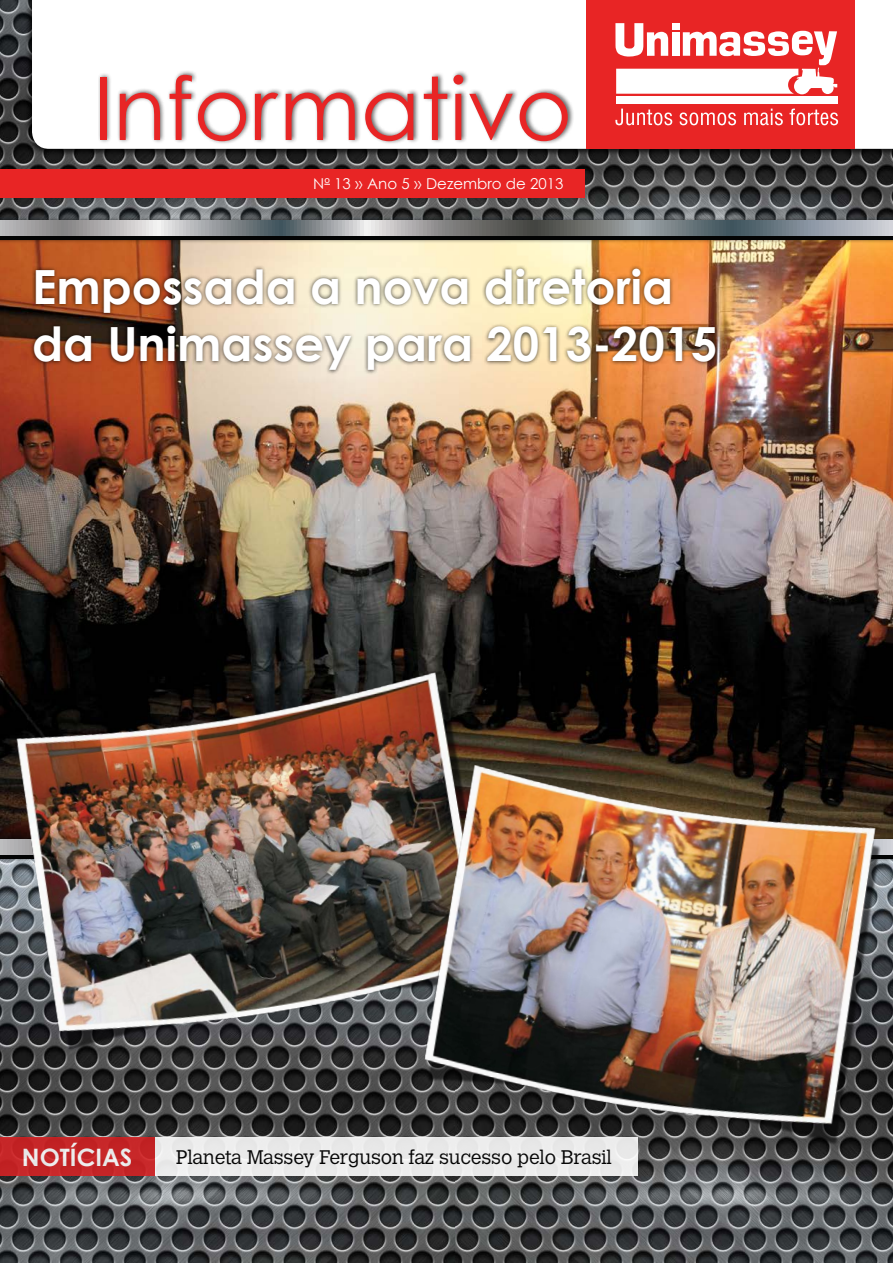
<style>
.page{position:relative;width:893px;height:1263px;background:#fff}
.page>*{position:absolute;margin:0;border:0;box-sizing:border-box;transform-origin:0 0}
.t1{font:87px "Century Gothic";color:#e82525}
.t2{font:700 47.1px/56.8px "Century Gothic";color:#fff}
.t3{font:700 24px "Century Gothic";color:#fff}
.t4{font:300 19.5px "Calvert MT Std";letter-spacing:-.01em;color:#000}
.t5{font:15px "Century Gothic";color:#fff}
.s1{font-family:"Calvert MT Std";font-weight:300}
</style>
<div class="page">
<img style="left:0;top:0;width:450px;height:216px">
<img style="left:450px;top:157px;width:443px;height:59px">
<img style="left:0;top:1078px;width:455px;height:185px">
<img style="left:455px;top:1171px;width:438px;height:92px">
<img style="left:0;top:243px;width:893px;height:496px">
<div style="left:0;top:216px;width:893px;height:27px;background:#000;opacity:.75"></div>
<div style="left:0;top:224px;width:893px;height:15px;background:#030404"></div>
<svg style="left:0;top:221px;width:893px;height:15px;background:#8d9295"></svg>
<div style="left:29px;top:265px;width:691px;height:110px;background:#000;opacity:.75"></div>
<div style="left:24px;top:0;width:869px;height:157px;background:#000;opacity:.75"></div>
<svg style="left:32px;top:0;width:861px;height:149px"></svg>
<div style="left:98px;top:70px;width:477px;height:75px;background:#000;opacity:.6"></div>
<div style="left:586px;top:0;width:269px;height:148px;background:#e82525"></div>
<div style="left:616px;top:96px;width:222px;height:7px;background:#fff"></div>
<svg style="left:615px;top:23px;width:222px;height:71px"></svg>
<svg style="left:615px;top:109px;width:57px;height:16px"></svg>
<svg style="left:680px;top:113px;width:56px;height:12px"></svg>
<svg style="left:744px;top:109px;width:39px;height:16px"></svg>
<svg style="left:789px;top:108px;width:49px;height:17px"></svg>
<div style="left:155px;top:1137px;width:483px;height:39px;background:#eaeaea"></div>
<div style="left:0;top:1137px;width:154px;height:39px;background:#c42426"></div>
<div style="left:0;top:169px;width:585px;height:29px;background:#e82525"></div>
<img style="left:0;top:610px;width:555px;height:468px">
<img style="left:357px;top:739px;width:536px;height:432px">
<h1 class="t1" style="left:93px;top:56px;width:480px">Informativo</h1>
<p class="t5" style="left:313px;top:175px;width:252px">Nº 13 <span class="s1">»</span> Ano 5 <span class="s1">»</span> Dezembro de 2013</p>
<p class="t2" style="left:32px;top:258px;width:687px">Empossada a nova diretoria da Unimassey para 2013-2015</p>
<p class="t3" style="left:22px;top:1142px;width:112px">Notícias</p>
<p class="t4" style="left:176px;top:1146px;width:437px">Planeta Massey Ferguson faz sucesso pelo Brasil</p>
</div>
